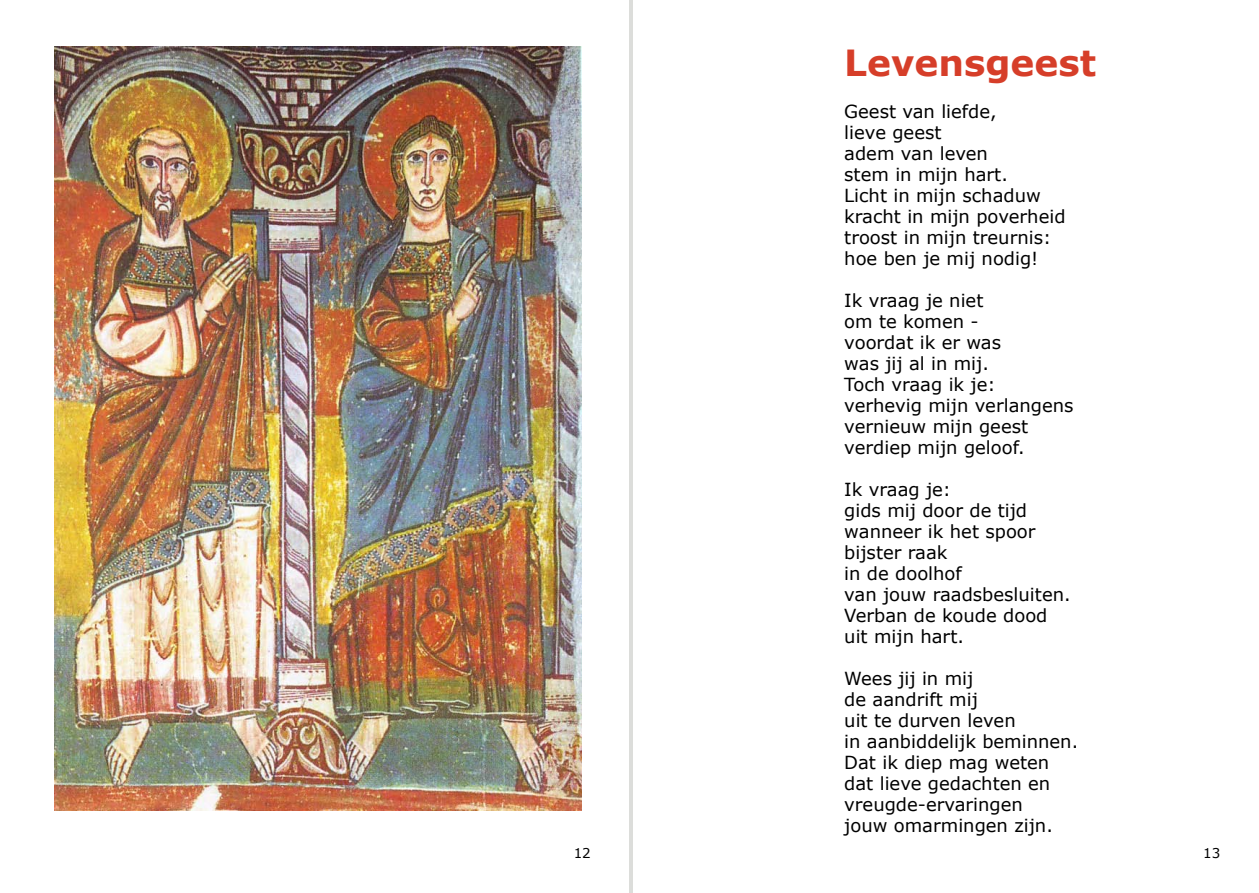
<style>
.page{position:relative;width:1259px;height:893px;background:#fff}
.page>*{position:absolute;margin:0;border:0;box-sizing:border-box;transform-origin:0 0}
.t1{font:700 36px "Verdana";color:#d63e29}
.t2{font:18px/21px "Verdana";color:#000}
.t3{font:13.5px "Verdana";color:#000}
</style>
<div class="page">
<img style="left:54px;top:47px;width:527px;height:763px">
<hr style="left:631px;top:0;width:1px;height:893px;background:#babcb7">
<hr style="left:629px;top:0;width:1px;height:893px;background:#babcb7">
<h1 class="t1" style="left:844px;top:40px;width:253px">Levensgeest</h1>
<p class="t2" style="left:844px;top:100px;width:223px">Geest van liefde,<br>lieve geest<br>adem van leven<br>stem in mijn hart.<br>Licht in mijn schaduw kracht in mijn poverheid troost in mijn treurnis: hoe ben je mij nodig!</p>
<p class="t2" style="left:844px;top:289px;width:231px">Ik vraag je niet<br>om te komen -<br>voordat ik er was<br>was jij al in mij.<br>Toch vraag ik je: verhevig mijn verlangens vernieuw mijn geest verdiep mijn geloof.</p>
<p class="t2" style="left:844px;top:478px;width:228px">Ik vraag je:<br>gids mij door de tijd wanneer ik het spoor bijster raak<br>in de doolhof<br>van jouw raadsbesluiten.<br>Verban de koude dood uit mijn hart.</p>
<p class="t2" style="left:844px;top:667px;width:235px">Wees jij in mij<br>de aandrift mij<br>uit te durven leven<br>in aanbiddelijk beminnen.<br>Dat ik diep mag weten dat lieve gedachten en vreugde-ervaringen<br>jouw omarmingen zijn.</p>
<p class="t3" style="left:574px;top:844px;width:19px">12</p>
<p class="t3" style="left:1203px;top:844px;width:19px">13</p>
</div>
